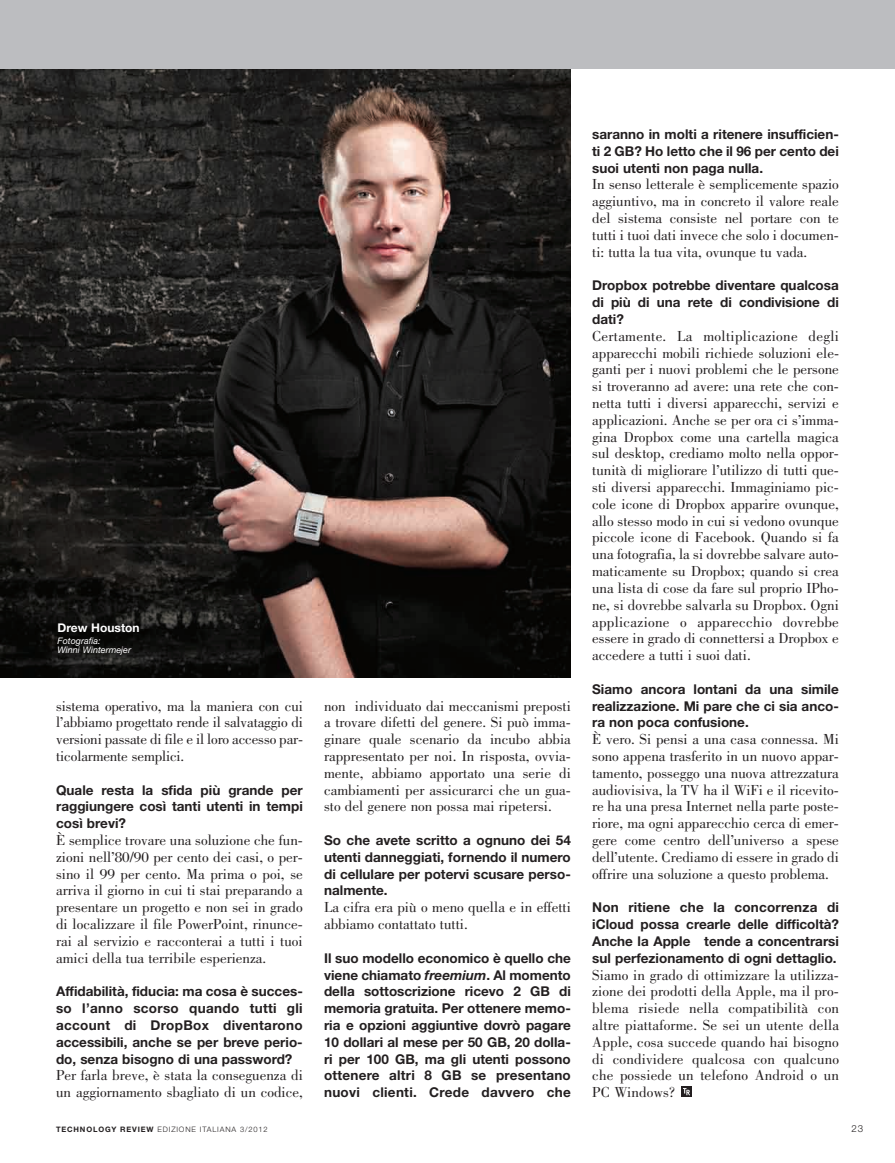
<style>
.page{position:relative;width:895px;height:1163px;background:#fff}
.page>*{position:absolute;margin:0;border:0;box-sizing:border-box;transform-origin:0 0}
.t1{font:15px/16.8px "Bodoni";color:#231f20;text-align:justify}
.t2{font:700 13.5px/16.8px "Helvetica Neue LT Std";color:#231f20;text-align:justify}
.t3{font:700 12px "Helvetica Neue LT Std";color:#fff}
.t4{font:300 9.75px "Helvetica Neue LT Std";color:#231f20}
.t5{font:italic 9px/9px "Helvetica Neue LT Std";color:#fff}
.t6{font:300 7.5px "Helvetica Neue LT Std";letter-spacing:.11em;color:#231f20}
.s1{font-style:italic}
.s2{font-weight:700}
</style>
<div class="page">
<img style="left:1px;top:69px;width:570px;height:608px">
<div style="left:0;top:0;width:894px;height:69px;background:#bcbdc0"></div>
<div style="left:681px;top:1086px;width:10px;height:10px;background:#231f20"></div>
<svg style="left:683px;top:1088px;width:7px;height:7px"></svg>
<p class="t3" style="left:58px;top:623px;width:84px">Drew Houston</p>
<p class="t5" style="left:58px;top:637px;width:75px">Fotografia:<br>Winni Wintermejer</p>
<p class="t1" style="left:56px;top:698px;width:248px">sistema operativo, ma la maniera con cui l’abbiamo progettato rende il salvataggio di versioni passate di file e il loro accesso par&shy;ticolarmente semplici.</p>
<p class="t2" style="left:56px;top:782px;width:248px">Quale resta la sfida più grande per raggiungere così tanti utenti in tempi così brevi?</p>
<p class="t1" style="left:56px;top:833px;width:248px">È semplice trovare una soluzione che fun&shy;zioni nell’80/90 per cento dei casi, o per&shy;sino il 99 per cento. Ma prima o poi, se arriva il giorno in cui ti stai preparando a presentare un progetto e non sei in grado di localizzare il file PowerPoint, rinunce&shy;rai al servizio e racconterai a tutti i tuoi amici della tua terribile esperienza.</p>
<p class="t2" style="left:56px;top:984px;width:248px">Affidabilità, fiducia: ma cosa è succes&shy;so l’anno scorso quando tutti gli account di DropBox diventarono accessibili, anche se per breve perio&shy;do, senza bisogno di una password?</p>
<p class="t1" style="left:56px;top:1068px;width:248px">Per farla breve, è stata la conseguenza di un aggiornamento sbagliato di un codice,</p>
<p class="t1" style="left:324px;top:698px;width:248px">non individuato dai meccanismi preposti a trovare difetti del genere. Si può imma&shy;ginare quale scenario da incubo abbia rappresentato per noi. In risposta, ovvia&shy;mente, abbiamo apportato una serie di cambiamenti per assicurarci che un gua&shy;sto del genere non possa mai ripetersi.</p>
<p class="t2" style="left:324px;top:833px;width:248px">So che avete scritto a ognuno dei 54 utenti danneggiati, fornendo il numero di cellulare per potervi scusare perso&shy;nalmente.</p>
<p class="t1" style="left:324px;top:900px;width:248px">La cifra era più o meno quella e in effetti abbiamo contattato tutti.</p>
<p class="t2" style="left:324px;top:950px;width:248px">Il suo modello economico è quello che viene chiamato <span class="s1">freemium</span>. Al momento della sottoscrizione ricevo 2 GB di memoria gratuita. Per ottenere memo&shy;ria e opzioni aggiuntive dovrò pagare 10 dollari al mese per 50 GB, 20 dolla&shy;ri per 100 GB, ma gli utenti possono ottenere altri 8 GB se presentano nuovi clienti. Crede davvero che</p>
<p class="t2" style="left:592px;top:127px;width:248px">saranno in molti a ritenere insufficien&shy;ti 2 GB? Ho letto che il 96 per cento dei suoi utenti non paga nulla.</p>
<p class="t1" style="left:592px;top:177px;width:248px">In senso letterale è semplicemente spazio aggiuntivo, ma in concreto il valore reale del sistema consiste nel portare con te tutti i tuoi dati invece che solo i documen&shy;ti: tutta la tua vita, ovunque tu vada.</p>
<p class="t2" style="left:592px;top:278px;width:248px">Dropbox potrebbe diventare qualcosa di più di una rete di condivisione di dati?</p>
<p class="t1" style="left:592px;top:329px;width:248px">Certamente. La moltiplicazione degli apparecchi mobili richiede soluzioni ele&shy;ganti per i nuovi problemi che le persone si troveranno ad avere: una rete che con&shy;netta tutti i diversi apparecchi, servizi e applicazioni. Anche se per ora ci s’imma&shy;gina Dropbox come una cartella magica sul desktop, crediamo molto nella oppor&shy;tunità di migliorare l’utilizzo di tutti que&shy;sti diversi apparecchi. Immaginiamo pic&shy;cole icone di Dropbox apparire ovunque, allo stesso modo in cui si vedono ovunque piccole icone di Facebook. Quando si fa una fotografia, la si dovrebbe salvare auto&shy;maticamente su Dropbox; quando si crea una lista di cose da fare sul proprio IPho&shy;ne, si dovrebbe salvarla su Dropbox. Ogni applicazione o apparecchio dovrebbe essere in grado di connettersi a Dropbox e accedere a tutti i suoi dati.</p>
<p class="t2" style="left:592px;top:681px;width:248px">Siamo ancora lontani da una simile realizzazione. Mi pare che ci sia anco&shy;ra non poca confusione.</p>
<p class="t1" style="left:592px;top:732px;width:248px">È vero. Si pensi a una casa connessa. Mi sono appena trasferito in un nuovo appar&shy;tamento, posseggo una nuova attrezzatura audiovisiva, la TV ha il WiFi e il ricevito&shy;re ha una presa Internet nella parte poste&shy;riore, ma ogni apparecchio cerca di emer&shy;gere come centro dell’universo a spese dell’utente. Crediamo di essere in grado di offrire una soluzione a questo problema.</p>
<p class="t2" style="left:592px;top:900px;width:248px">Non ritiene che la concorrenza di iCloud possa crearle delle difficoltà?<br>Anche la Apple tende a concentrarsi sul perfezionamento di ogni dettaglio.</p>
<p class="t1" style="left:592px;top:967px;width:248px">Siamo in grado di ottimizzare la utilizza&shy;zione dei prodotti della Apple, ma il pro&shy;blema risiede nella compatibilità con altre piattaforme. Se sei un utente della Apple, cosa succede quando hai bisogno di condividere qualcosa con qualcuno che possiede un telefono Android o un PC Windows?</p>
<p class="t6" style="left:56px;top:1126px;width:213px"><span class="s2">TECHNOLOGY REVIEW</span> EDIZIONE ITALIANA 3/2012</p>
<p class="t4" style="left:851px;top:1125px;width:13px">23</p>
</div>
